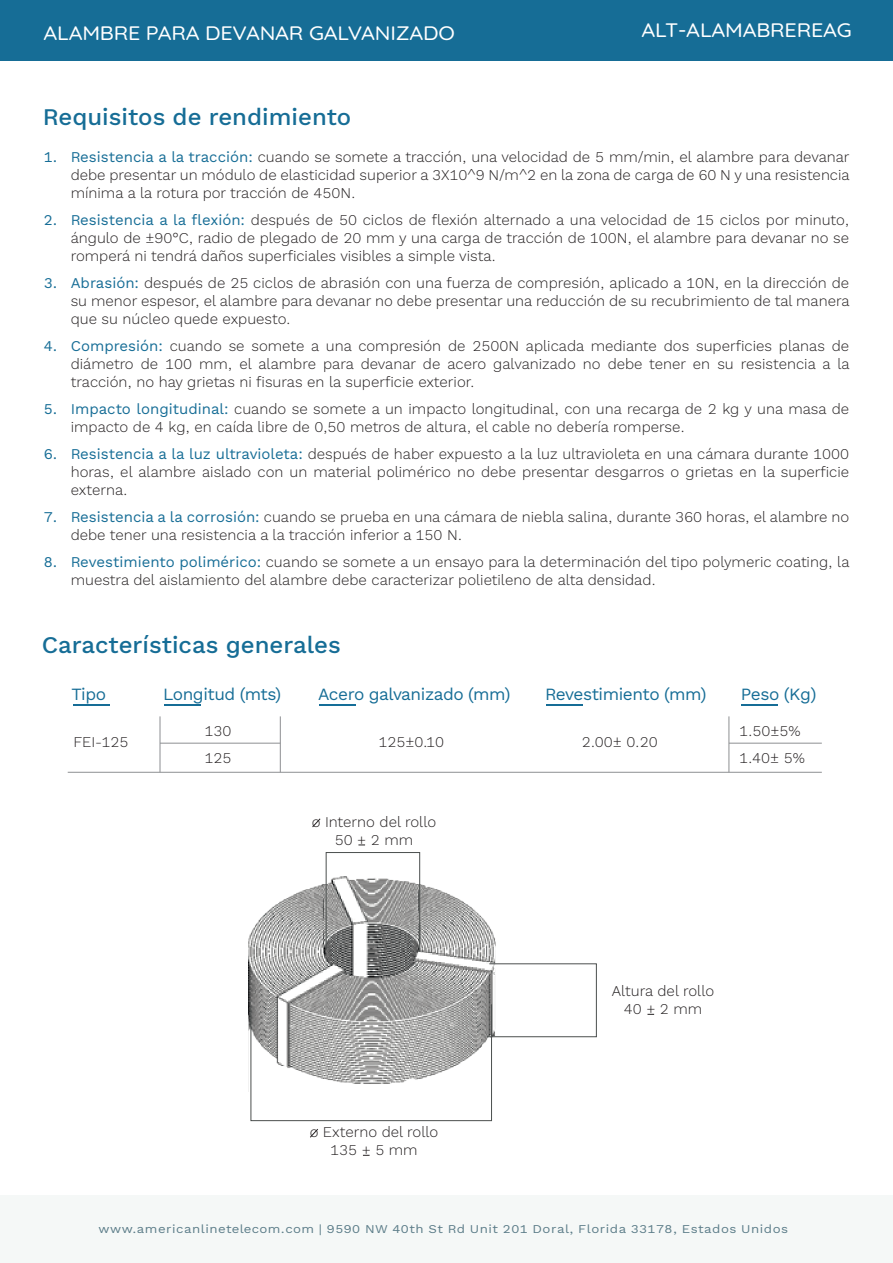
<style>
.page{position:relative;width:893px;height:1263px;background:#fff}
.page>*{position:absolute;margin:0;border:0;box-sizing:border-box;transform-origin:0 0}
.t1{font:500 24px "Elaine Sans";color:#166d96}
.t2{font:500 19.5px "Quicksand";letter-spacing:-.01em;color:#fff;scale:1.11 1}
.t3{font:17.25px "Elaine Sans";letter-spacing:-.025em;color:#166d96}
.t4{font:300 15px/18px "Elaine Sans";color:#231f20;text-align:justify}
.t5{font:12px "Elaine Sans";letter-spacing:.04em;color:#5b7c88;scale:1.11 1}
.s1{font-weight:400;color:#166d96}
.s2{font-style:inherit}
</style>
<div class="page">
<div style="left:0;top:1195px;width:893px;height:68px;background:#f5f8f7"></div>
<div style="left:0;top:0;width:893px;height:60px;background:#166d96"></div>
<hr style="left:164px;top:704px;width:37px;height:2px;background:#166d96">
<hr style="left:73px;top:704px;width:37px;height:2px;background:#166d96">
<hr style="left:319px;top:704px;width:37px;height:2px;background:#156e98">
<hr style="left:546px;top:704px;width:37px;height:2px;background:#166d96">
<hr style="left:741px;top:704px;width:37px;height:2px;background:#166d96">
<hr style="left:68px;top:772px;width:754px;height:1px;background:#8d8f92">
<img style="left:249px;top:871px;width:247px;height:159px">
<svg style="left:325px;top:852px;width:95px;height:100px"></svg>
<svg style="left:250px;top:963px;width:347px;height:158px"></svg>
<svg style="left:312px;top:818px;width:9px;height:9px"></svg>
<svg style="left:310px;top:1129px;width:8px;height:9px"></svg>
<hr style="left:160px;top:716px;width:1px;height:56px;background:#8d8f92">
<hr style="left:280px;top:716px;width:1px;height:56px;background:#8d8f92">
<hr style="left:160px;top:743px;width:120px;height:1px;background:#8d8f92">
<hr style="left:729px;top:716px;width:1px;height:56px;background:#8d8f92">
<hr style="left:729px;top:743px;width:93px;height:1px;background:#8d8f92">
<h2 class="t2" style="left:44px;top:18px;width:372px">ALAMBRE PARA DEVANAR GALVANIZADO</h2>
<h2 class="t2" style="left:641px;top:15px;width:191px">ALT-ALAMABREREAG</h2>
<h1 class="t1" style="left:43px;top:99px;width:310px">Requisitos de rendimiento</h1>
<p class="t4" style="left:71px;top:147px;width:780px;text-indent:-27px"><span class="s1">1. Resistencia a la tracción:</span> cuando se somete a tracción, una velocidad de 5 mm/min, el alambre para devanar debe presentar un módulo de elasticidad superior a 3X10^9 N/m^2 en la zona de carga de 60 N y una resistencia mínima a la rotura por tracción de 450N.</p>
<p class="t4" style="left:71px;top:210px;width:780px;text-indent:-27px"><span class="s1">2. Resistencia a la flexión:</span> después de 50 ciclos de flexión alternado a una velocidad de 15 ciclos por minuto, ángulo de ±90°C, radio de plegado de 20 mm y una carga de tracción de 100N, el alambre para devanar no se romperá ni tendrá daños superficiales visibles a simple vista.</p>
<p class="t4" style="left:71px;top:273px;width:780px;text-indent:-27px"><span class="s1">3. Abrasión:</span> después de 25 ciclos de abrasión con una fuerza de compresión, aplicado a 10N, en la dirección de su menor espesor, el alambre para devanar no debe presentar una reducción de su recubrimiento de tal manera que su núcleo quede expuesto.</p>
<p class="t4" style="left:71px;top:336px;width:780px;text-indent:-27px"><span class="s1">4. Compresión:</span> cuando se somete a una compresión de 2500N aplicada mediante dos superficies planas de diámetro de 100 mm, el alambre para devanar de acero galvanizado no debe tener en su resistencia a la tracción, no hay grietas ni fisuras en la superficie exterior.</p>
<p class="t4" style="left:71px;top:399px;width:780px;text-indent:-27px"><span class="s1">5. Impacto longitudinal:</span> cuando se somete a un impacto longitudinal, con una recarga de 2 kg y una masa de impacto de 4 kg, en caída libre de 0,50 metros de altura, el cable no debería romperse.</p>
<p class="t4" style="left:71px;top:444px;width:780px;text-indent:-27px"><span class="s1">6. Resistencia a la luz ultravioleta:</span> después de haber expuesto a la luz ultravioleta en una cámara durante 1000 horas, el alambre aislado con un material polimérico no debe presentar desgarros o grietas en la superficie externa.</p>
<p class="t4" style="left:71px;top:507px;width:780px;text-indent:-27px"><span class="s1">7. Resistencia a la corrosión:</span> cuando se prueba en una cámara de niebla salina, durante 360 horas, el alambre no debe tener una resistencia a la tracción inferior a 150 N.</p>
<p class="t4" style="left:71px;top:552px;width:780px;text-indent:-27px"><span class="s1">8. Revestimiento polimérico:</span> cuando se somete a un ensayo para la determinación del tipo polymeric coating, la muestra del aislamiento del alambre debe caracterizar polietileno de alta densidad.</p>
<h1 class="t1" style="left:42px;top:627px;width:301px">Características generales</h1>
<p class="t3" style="left:72px;top:681px;width:36px">Tipo</p>
<p class="t3" style="left:163px;top:681px;width:120px">Longitud (mts)</p>
<p class="t4" style="left:204px;top:717px;width:28px;line-height:27px">130<br>125</p>
<p class="t4" style="left:73px;top:732px;width:57px">FEI-125</p>
<p class="t3" style="left:318px;top:681px;width:194px">Acero galvanizado (mm)</p>
<p class="t4" style="left:379px;top:732px;width:67px">125±0.10</p>
<p class="t4" style="left:582px;top:732px;width:77px">2.00± 0.20</p>
<p class="t3" style="left:545px;top:681px;width:163px">Revestimiento (mm)</p>
<p class="t4" style="left:312px;top:812px;width:126px;text-align:center">o Interno del rollo<br>50 + 2 mm</p>
<p class="t3" style="left:741px;top:681px;width:77px">Peso (Kg)</p>
<p class="t4" style="left:739px;top:716px;width:67px;line-height:27px">1.50±5%<br>1.40± 5%</p>
<p class="t4" style="left:310px;top:1122px;width:130px;text-align:center">o Externo del rollo<br>135 + 5 mm</p>
<p class="t4" style="left:612px;top:981px;width:104px;text-align:center">Altura del rollo<br>40 + 2 mm</p>
<p class="t5" style="left:99px;top:1219px;width:623px">www.americanline<span class="s2">telecom.c</span>om | 9590 NW 40th St Rd Unit 201 Doral, Florida 33178, Estados Unidos</p>
</div>
